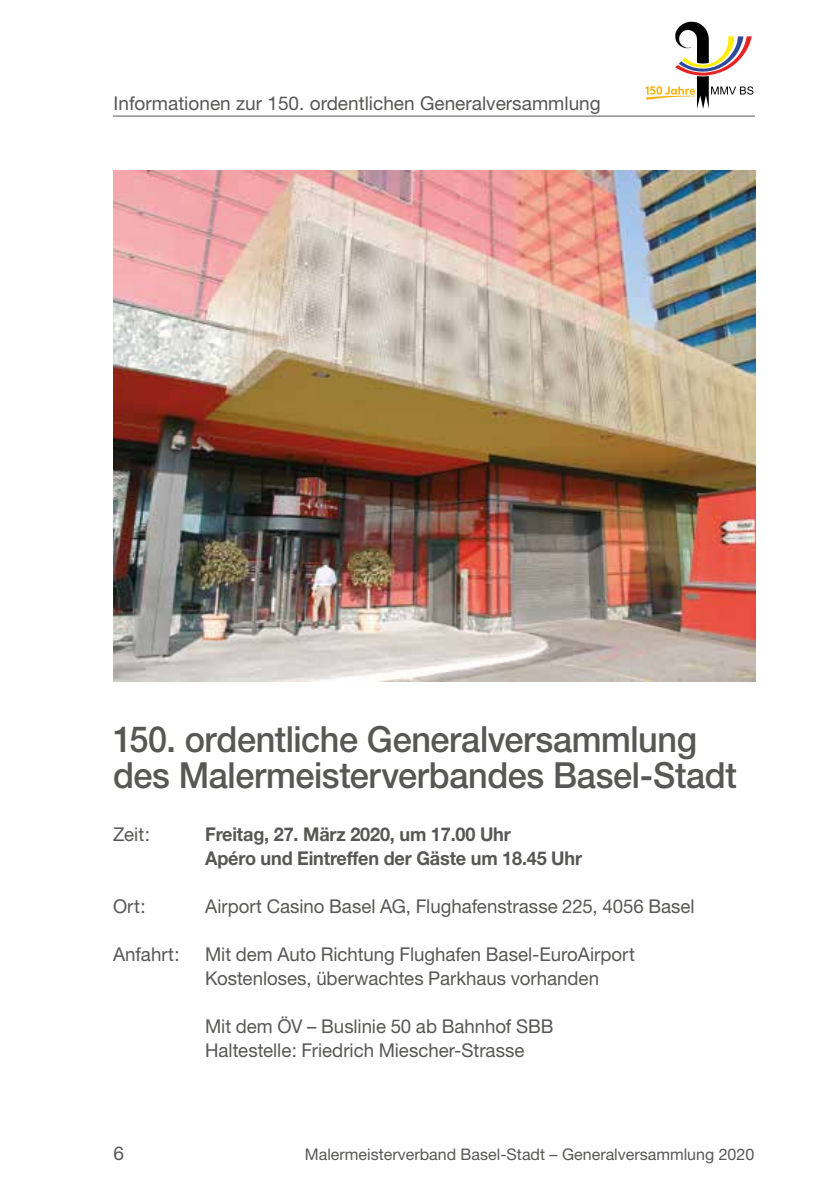
<style>
.page{position:relative;width:840px;height:1191px;background:#fff}
.page>*{position:absolute;margin:0;border:0;box-sizing:border-box;transform-origin:0 0}
.t1{font:500 36px/36px "Helvetica Neue";letter-spacing:-.01em;color:#575756;scale:.95 1}
.t2{font:19px/24px "Helvetica Neue";color:#575756}
.t3{font:700 19px/24px "Helvetica Neue";letter-spacing:-.01em;color:#575756;scale:.95 1}
.t4{font:16px "Helvetica Neue";color:#575756}
</style>
<div class="page">
<hr style="left:113px;top:116px;width:641px;height:1px;background:#575756">
<svg style="left:645px;top:22px;width:108px;height:87px"></svg>
<img style="left:113px;top:170px;width:641px;height:511px">
<p class="t2" style="left:113px;top:91px;width:488px">Informationen zur 150. ordentlichen Generalversammlung</p>
<h1 class="t1" style="left:113px;top:721px;width:657px">150. ordentliche Generalversammlung des Malermeisterverbandes Basel-Stadt</h1>
<p class="t2" style="left:113px;top:822px;width:38px">Zeit:</p>
<p class="t3" style="left:205px;top:822px;width:398px">Freitag, 27. März 2020, um 17.00 Uhr<br>Apéro und Eintreffen der Gäste um 18.45 Uhr</p>
<p class="t2" style="left:113px;top:894px;width:34px">Ort:</p>
<p class="t2" style="left:205px;top:894px;width:491px">Airport Casino Basel AG, Flughafenstrasse 225, 4056 Basel</p>
<p class="t2" style="left:113px;top:942px;width:68px">Anfahrt:</p>
<p class="t2" style="left:205px;top:942px;width:431px">Mit dem Auto Richtung Flughafen Basel-EuroAirport<br>Kostenloses, überwachtes Parkhaus vorhanden</p>
<p class="t2" style="left:205px;top:1014px;width:350px">Mit dem ÖV – Buslinie 50 ab Bahnhof SBB<br>Haltestelle: Friedrich Miescher-Strasse</p>
<p class="t2" style="left:113px;top:1141px;width:12px">6</p>
<p class="t4" style="left:305px;top:1144px;width:450px">Malermeisterverband Basel-Stadt – Generalversammlung 2020</p>
</div>
